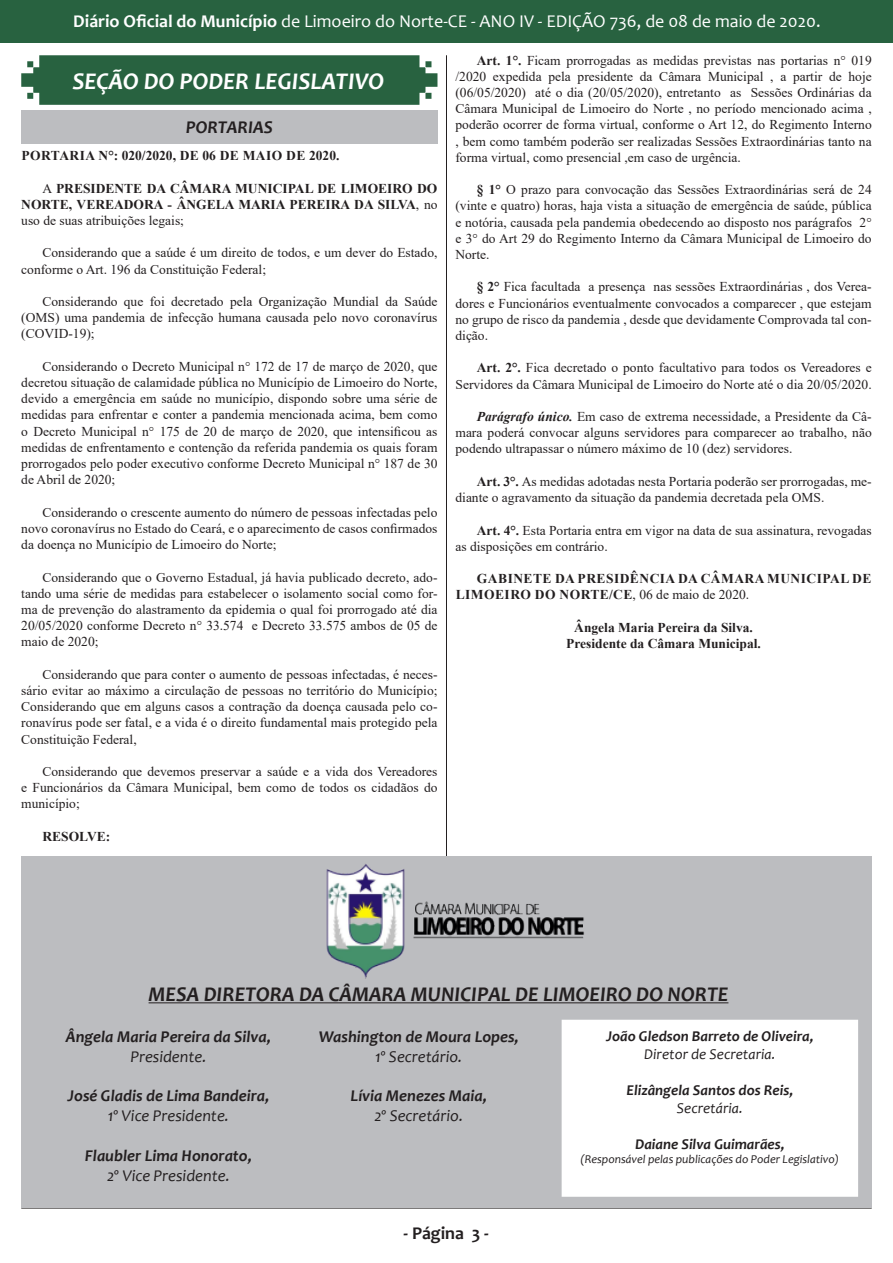
<style>
.page{position:relative;width:893px;height:1263px;background:#fff}
.page>*{position:absolute;margin:0;border:0;box-sizing:border-box;transform-origin:0 0}
.t1{font:italic 700 24px "Candara";color:#fff}
.t2{font:italic 700 21px "Candara";color:#231f20}
.t3{font:18px "Candara";color:#fff}
.t4{font:700 18px "Candara";color:#231f20}
.t5{font:italic 700 18px "Candara";color:#231f20}
.t6{font:italic 700 16.5px "Candara";color:#231f20}
.t7{font:italic 16.5px "Candara";color:#231f20}
.t8{font:italic 700 15px "Candara";color:#231f20}
.t9{font:italic 15px "Candara";color:#231f20}
.t10{font:13.5px/16.2px "Times New Roman";color:#231f20;text-align:justify}
.t11{font:700 13.5px/16.2px "Times New Roman";color:#231f20;text-align:justify}
.t12{font:700 13.5px/16.2px "Times New Roman";letter-spacing:.035em;color:#231f20}
.t13{font:italic 12px "Candara";color:#231f20}
.s1{font-weight:700}
.s2{font-weight:400}
.s3{font-weight:700;font-style:italic}
</style>
<div class="page">
<div style="left:0;top:0;width:892px;height:42px;background:#286240"></div>
<hr style="left:446px;top:55px;width:1px;height:1153px;background:#231f20">
<hr style="left:21px;top:1208px;width:851px;height:1px;background:#231f20">
<svg style="left:21px;top:55px;width:416px;height:50px;background:#346a4a"></svg>
<div style="left:21px;top:856px;width:851px;height:352px;background:#bcbdc0"></div>
<hr style="left:149px;top:1002px;width:579px;height:1px;background:#231f20">
<div style="left:562px;top:1020px;width:296px;height:177px;background:#fff;border:2px solid #fff"></div>
<img style="left:326px;top:864px;width:258px;height:115px">
<div style="left:21px;top:110px;width:416px;height:33px;background:#bcbdc0"></div>
<h3 class="t3" style="left:73px;top:10px;width:749px"><span class="s1">Diário Oficial do Município</span> de Limoeiro do Norte-CE - ANO IV - EDIÇÃO 736, de 08 de maio de 2020.</h3>
<p class="t1" style="left:72px;top:66px;width:313px">SEÇÃO DO PODER LEGISLATIVO</p>
<p class="t5" style="left:186px;top:116px;width:89px">PORTARIAS</p>
<p class="t11" style="left:21px;top:147px;width:319px">PORTARIA N°: 020/2020, DE 06 DE MAIO DE 2020.</p>
<p class="t11" style="left:21px;top:180px;width:418px;text-indent:21px"><span class="s2">A</span> PRESIDENTE DA CÂMARA MUNICIPAL DE LIMOEIRO DO NORTE, VEREADORA - ÂNGELA MARIA PEREIRA DA SILVA<span class="s2">, no uso de suas atribuições legais;</span></p>
<p class="t10" style="left:21px;top:244px;width:418px;text-indent:21px">Considerando que a saúde é um direito de todos, e um dever do Estado, conforme o Art. 196 da Constituição Federal;</p>
<p class="t10" style="left:21px;top:293px;width:418px;text-indent:21px">Considerando que foi decretado pela Organização Mundial da Saúde (OMS) uma pandemia de infecção humana causada pelo novo coronavírus (COVID-19);</p>
<p class="t10" style="left:21px;top:358px;width:418px;text-indent:21px">Considerando o Decreto Municipal n° 172 de 17 de março de 2020, que decretou situação de calamidade pública no Município de Limoeiro do Norte, devido a emergência em saúde no município, dispondo sobre uma série de medidas para enfrentar e conter a pandemia mencionada acima, bem como o Decreto Municipal n° 175 de 20 de março de 2020, que intensificou as medidas de enfrentamento e contenção da referida pandemia os quais foram prorrogados pelo poder executivo conforme Decreto Municipal n° 187 de 30 de Abril de 2020;</p>
<p class="t10" style="left:21px;top:504px;width:418px;text-indent:21px">Considerando o crescente aumento do número de pessoas infectadas pelo novo coronavírus no Estado do Ceará, e o aparecimento de casos confirmados da doença no Município de Limoeiro do Norte;</p>
<p class="t10" style="left:21px;top:568px;width:418px;text-indent:21px">Considerando que o Governo Estadual, já havia publicado decreto, ado&shy;tando uma série de medidas para estabelecer o isolamento social como for&shy;ma de prevenção do alastramento da epidemia o qual foi prorrogado até dia 20/05/2020 conforme Decreto n° 33.574 e Decreto 33.575 ambos de 05 de maio de 2020;</p>
<p class="t10" style="left:21px;top:666px;width:418px;text-indent:21px">Considerando que para conter o aumento de pessoas infectadas, é neces&shy;sário evitar ao máximo a circulação de pessoas no território do Município; Considerando que em alguns casos a contração da doença causada pelo co&shy;ronavírus pode ser fatal, e a vida é o direito fundamental mais protegido pela Constituição Federal,</p>
<p class="t10" style="left:21px;top:763px;width:418px;text-indent:21px">Considerando que devemos preservar a saúde e a vida dos Vereadores e Funcionários da Câmara Municipal, bem como de todos os cidadãos do município;</p>
<p class="t11" style="left:43px;top:828px;width:69px">RESOLVE:</p>
<p class="t10" style="left:455px;top:52px;width:418px;text-indent:21px"><span class="s1">Art. 1°.</span> Ficam prorrogadas as medidas previstas nas portarias n° 019 /2020 expedida pela presidente da Câmara Municipal , a partir de hoje (06/05/2020) até o dia (20/05/2020), entretanto as Sessões Ordinárias da Câmara Municipal de Limoeiro do Norte , no período mencionado acima , poderão ocorrer de forma virtual, conforme o Art 12, do Regimento Interno , bem como também poderão ser realizadas Sessões Extraordinárias tanto na forma virtual, como presencial ,em caso de urgência.</p>
<p class="t10" style="left:455px;top:181px;width:418px;text-indent:21px"><span class="s1">§ 1°</span> O prazo para convocação das Sessões Extraordinárias será de 24 (vinte e quatro) horas, haja vista a situação de emergência de saúde, pública e notória, causada pela pandemia obedecendo ao disposto nos parágrafos 2° e 3° do Art 29 do Regimento Interno da Câmara Municipal de Limoeiro do Norte.</p>
<p class="t10" style="left:455px;top:278px;width:418px;text-indent:21px"><span class="s1">§ 2°</span> Fica facultada a presença nas sessões Extraordinárias , dos Verea&shy;dores e Funcionários eventualmente convocados a comparecer , que estejam no grupo de risco da pandemia , desde que devidamente Comprovada tal con&shy;dição.</p>
<p class="t10" style="left:455px;top:359px;width:418px;text-align:right"><span class="s1">Art. 2°.</span> Fica decretado o ponto facultativo para todos os Vereadores e<br>Servidores da Câmara Municipal de Limoeiro do Norte até o dia 20/05/2020.</p>
<p class="t10" style="left:455px;top:408px;width:418px;text-indent:21px"><span class="s3">Parágrafo único.</span> Em caso de extrema necessidade, a Presidente da Câ&shy;mara poderá convocar alguns servidores para comparecer ao trabalho, não podendo ultrapassar o número máximo de 10 (dez) servidores.</p>
<p class="t10" style="left:455px;top:473px;width:418px;text-indent:21px"><span class="s1">Art. 3°.</span> As medidas adotadas nesta Portaria poderão ser prorrogadas, me&shy;diante o agravamento da situação da pandemia decretada pela OMS.</p>
<p class="t10" style="left:455px;top:521px;width:418px;text-indent:21px"><span class="s1">Art. 4°.</span> Esta Portaria entra em vigor na data de sua assinatura, revogadas as disposições em contrário.</p>
<p class="t12" style="left:456px;top:570px;width:417px;text-indent:21px">GABINETE DA PRESIDÊNCIA DA CÂMARA MUNICIPAL DE<br>LIMOEIRO DO NORTE/CE<span class="s2">, 06 de maio de 2020.</span></p>
<p class="t11" style="left:574px;top:619px;width:180px">Ângela Maria Pereira da Silva.</p>
<p class="t11" style="left:566px;top:635px;width:196px">Presidente da Câmara Municipal.</p>
<p class="t2" style="left:149px;top:981px;width:581px">MESA DIRETORA DA CÂMARA MUNICIPAL DE LIMOEIRO DO NORTE</p>
<p class="t8" style="left:606px;top:1026px;width:209px">João Gledson Barreto de Oliveira,</p>
<p class="t9" style="left:644px;top:1044px;width:133px">Diretor de Secretaria.</p>
<p class="t8" style="left:626px;top:1080px;width:168px">Elizângela Santos dos Reis,</p>
<p class="t9" style="left:677px;top:1098px;width:67px">Secretária.</p>
<p class="t8" style="left:635px;top:1134px;width:151px">Daiane Silva Guimarães,</p>
<p class="t13" style="left:581px;top:1152px;width:260px">(Responsável pelas publicações do Poder Legislativo)</p>
<p class="t6" style="left:66px;top:1026px;width:207px">Ângela Maria Pereira da Silva,</p>
<p class="t7" style="left:130px;top:1046px;width:78px">Presidente.</p>
<p class="t6" style="left:68px;top:1086px;width:203px">José Gladis de Lima Bandeira,</p>
<p class="t7" style="left:108px;top:1105px;width:123px">1º Vice Presidente.</p>
<p class="t6" style="left:85px;top:1145px;width:169px">Flaubler Lima Honorato,</p>
<p class="t7" style="left:107px;top:1165px;width:124px">2º Vice Presidente.</p>
<p class="t6" style="left:319px;top:1026px;width:202px">Washington de Moura Lopes,</p>
<p class="t7" style="left:375px;top:1046px;width:89px">1º Secretário.</p>
<p class="t6" style="left:351px;top:1086px;width:138px">Lívia Menezes Maia,</p>
<p class="t7" style="left:374px;top:1105px;width:90px">2º Secretário.</p>
<p class="t4" style="left:404px;top:1222px;width:87px">- Página 3 -</p>
</div>
